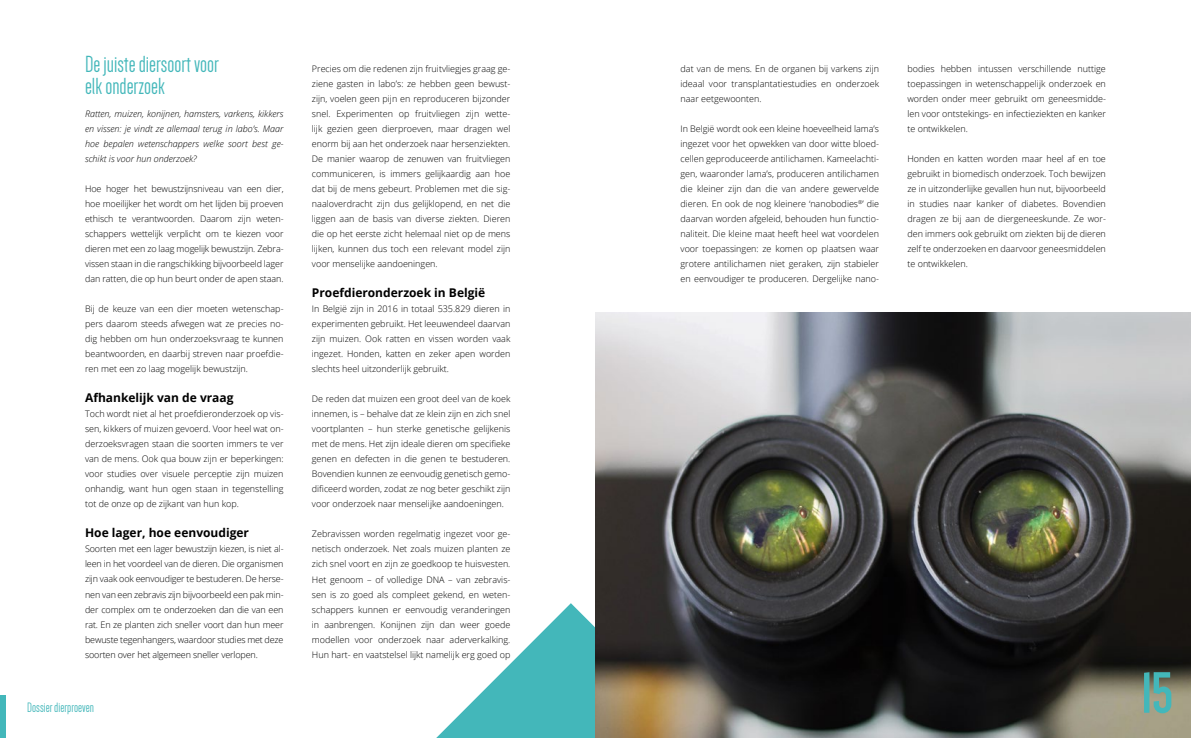
<style>
.page{position:relative;width:1191px;height:738px;background:#fff}
.page>*{position:absolute;margin:0;border:0;box-sizing:border-box;transform-origin:0 0}
.t1{font:700 60px "Dense";color:#43b7ba}
.t2{font:24px/22px "Dense";color:#43b7ba}
.t3{font:14px "Dense";color:#43b7ba}
.t4{font:700 12px "Open Sans";color:#000}
.t5{font:300 9px/15px "Open Sans";color:#000;text-align:justify}
.t6{font:italic 300 9px/15px "Open Sans";color:#000;text-align:justify}
</style>
<div class="page">
<svg style="left:437px;top:603px;width:158px;height:134px;fill:#43b7ba"></svg>
<img style="left:595px;top:312px;width:596px;height:425px">
<div style="left:0;top:694px;width:6px;height:43px;background:#43b7ba"></div>
<h2 class="t2" style="left:85px;top:53px;width:135px">De juiste diersoort voor elk onderzoek</h2>
<p class="t6" style="left:85px;top:106px;width:200px">Ratten, muizen, konijnen, hamsters, varkens, kikkers en vissen: je vindt ze allemaal terug in labo’s. Maar hoe bepalen wetenschappers welke soort best ge&shy;schikt is voor hun onderzoek?</p>
<p class="t5" style="left:85px;top:181px;width:200px">Hoe hoger het bewustzijnsniveau van een dier, hoe moeilijker het wordt om het lijden bij proeven ethisch te verantwoorden. Daarom zijn weten&shy;schappers wettelijk verplicht om te kiezen voor dieren met een zo laag mogelijk bewustzijn. Zebra&shy;vissen staan in die rangschikking bijvoorbeeld lager dan ratten, die op hun beurt onder de apen staan.</p>
<p class="t5" style="left:85px;top:301px;width:200px">Bij de keuze van een dier moeten wetenschap&shy;pers daarom steeds afwegen wat ze precies no&shy;dig hebben om hun onderzoeksvraag te kunnen beantwoorden, en daarbij streven naar proefdie&shy;ren met een zo laag mogelijk bewustzijn.</p>
<h3 class="t4" style="left:85px;top:389px;width:150px">Afhankelijk van de vraag</h3>
<p class="t5" style="left:85px;top:406px;width:200px">Toch wordt niet al het proefdieronderzoek op vis&shy;sen, kikkers of muizen gevoerd. Voor heel wat on&shy;derzoeksvragen staan die soorten immers te ver van de mens. Ook qua bouw zijn er beperkingen: voor studies over visuele perceptie zijn muizen onhandig, want hun ogen staan in tegenstelling tot de onze op de zijkant van hun kop.</p>
<h3 class="t4" style="left:85px;top:524px;width:165px">Hoe lager, hoe eenvoudiger</h3>
<p class="t5" style="left:85px;top:541px;width:200px">Soorten met een lager bewustzijn kiezen, is niet al&shy;leen in het voordeel van de dieren. Die organismen zijn vaak ook eenvoudiger te bestuderen. De herse&shy;nen van een zebravis zijn bijvoorbeeld een pak min&shy;der complex om te onderzoeken dan die van een rat. En ze planten zich sneller voort dan hun meer bewuste tegenhangers, waardoor studies met deze soorten over het algemeen sneller verlopen.</p>
<h3 class="t3" style="left:27px;top:700px;width:68px">Dossier dierproeven</h3>
<p class="t5" style="left:312px;top:61px;width:200px">Precies om die redenen zijn fruitvliegjes graag ge&shy;ziene gasten in labo’s: ze hebben geen bewust&shy;zijn, voelen geen pijn en reproduceren bijzonder snel. Experimenten op fruitvliegen zijn wette&shy;lijk gezien geen dierproeven, maar dragen wel enorm bij aan het onderzoek naar hersenziekten.<br>De manier waarop de zenuwen van fruitvliegen communiceren, is immers gelijkaardig aan hoe dat bij de mens gebeurt. Problemen met die sig&shy;naaloverdracht zijn dus gelijklopend, en net die liggen aan de basis van diverse ziekten. Dieren die op het eerste zicht helemaal niet op de mens lijken, kunnen dus toch een relevant model zijn voor menselijke aandoeningen.</p>
<h3 class="t4" style="left:312px;top:284px;width:175px">Proefdieronderzoek in België</h3>
<p class="t5" style="left:312px;top:301px;width:200px">In België zijn in 2016 in totaal 535.829 dieren in experimenten gebruikt. Het leeuwendeel daarvan zijn muizen. Ook ratten en vissen worden vaak ingezet. Honden, katten en zeker apen worden slechts heel uitzonderlijk gebruikt.</p>
<p class="t5" style="left:312px;top:391px;width:200px">De reden dat muizen een groot deel van de koek innemen, is – behalve dat ze klein zijn en zich snel voortplanten – hun sterke genetische gelijkenis met de mens. Het zijn ideale dieren om specifieke genen en defecten in die genen te bestuderen.<br>Bovendien kunnen ze eenvoudig genetisch gemo&shy;dificeerd worden, zodat ze nog beter geschikt zijn voor onderzoek naar menselijke aandoeningen.</p>
<p class="t5" style="left:312px;top:526px;width:200px">Zebravissen worden regelmatig ingezet voor ge&shy;netisch onderzoek. Net zoals muizen planten ze zich snel voort en zijn ze goedkoop te huisvesten.<br>Het genoom – of volledige DNA – van zebravis&shy;sen is zo goed als compleet gekend, en weten&shy;schappers kunnen er eenvoudig veranderingen in aanbrengen. Konijnen zijn dan weer goede modellen voor onderzoek naar aderverkalking.<br>Hun hart- en vaatstelsel lijkt namelijk erg goed op</p>
<p class="t5" style="left:680px;top:61px;width:200px">dat van de mens. En de organen bij varkens zijn ideaal voor transplantatiestudies en onderzoek naar eetgewoonten.</p>
<p class="t5" style="left:680px;top:121px;width:200px">In België wordt ook een kleine hoeveelheid lama’s ingezet voor het opwekken van door witte bloed&shy;cellen geproduceerde antilichamen. Kameelachti&shy;gen, waaronder lama’s, produceren antilichamen die kleiner zijn dan die van andere gewervelde dieren. En ook de nog kleinere ‘nanobodies<sup>®</sup>’ die daarvan worden afgeleid, behouden hun functio&shy;naliteit. Die kleine maat heeft heel wat voordelen voor toepassingen: ze komen op plaatsen waar grotere antilichamen niet geraken, zijn stabieler en eenvoudiger te produceren. Dergelijke nano-</p>
<p class="t5" style="left:907px;top:61px;width:200px">bodies hebben intussen verschillende nuttige toepassingen in wetenschappelijk onderzoek en worden onder meer gebruikt om geneesmidde&shy;len voor ontstekings- en infectieziekten en kanker te ontwikkelen.</p>
<p class="t5" style="left:907px;top:151px;width:200px">Honden en katten worden maar heel af en toe gebruikt in biomedisch onderzoek. Toch bewijzen ze in uitzonderlijke gevallen hun nut, bijvoorbeeld in studies naar kanker of diabetes. Bovendien dragen ze bij aan de diergeneeskunde. Ze wor&shy;den immers ook gebruikt om ziekten bij de dieren zelf te onderzoeken en daarvoor geneesmiddelen te ontwikkelen.</p>
<h1 class="t1" style="left:1141px;top:663px;width:33px">15</h1>
</div>
